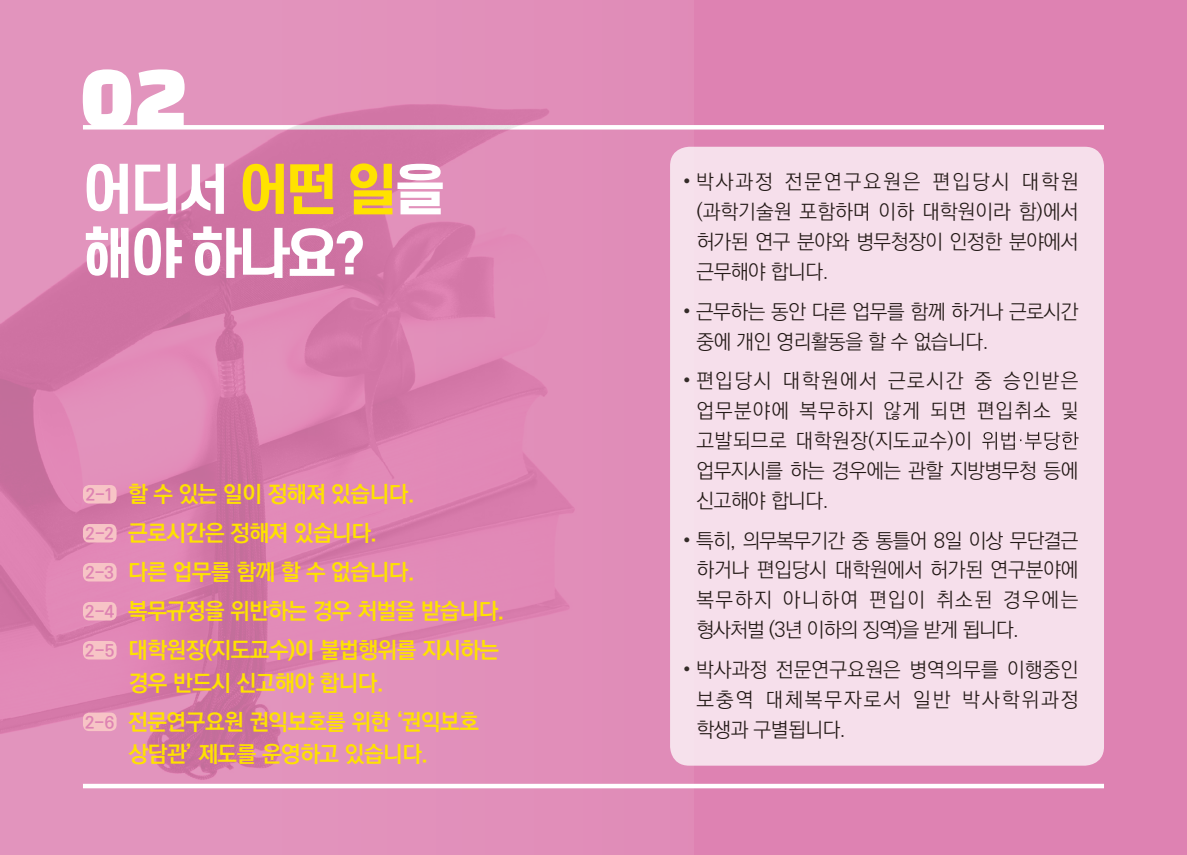
<style>
.page{position:relative;width:1187px;height:855px;background:#fff}
.page>*{position:absolute;margin:0;border:0;box-sizing:border-box;transform-origin:0 0}
.t1{font:90.45px "Black Han Sans";color:#fff}
.t2{font:22.5px/38.9px "Ko Pub World Dotum PB";letter-spacing:-.02em;color:#ffe200}
.t3{font:20.25px/29.9px "Ko Pub World Dotum PL";letter-spacing:.005em;color:#231916;text-align:justify}
.t4{font:20.25px/29.9px "Ko Pub World Dotum PL";letter-spacing:.025em;color:#231916}
.t5{font:20.25px/29.9px "Ko Pub World Dotum PL";letter-spacing:-.02em;color:#231916}
.s1{font-size:16.88px;color:#de82b2}
</style>
<div class="page">
<div style="left:0;top:0;width:1186px;height:855px;background:#de82b2"></div>
<div style="left:670px;top:147px;width:433px;height:618px;background:#f6dfeb;border-radius:19px"></div>
<hr style="left:83px;top:125px;width:1020px;height:4px;background:#fff">
<div style="left:83px;top:783px;width:1020px;height:5px;background:#fff"></div>
<svg style="left:982px;top:432px;width:96px;height:18px"></svg>
<img style="left:0;top:0;width:694px;height:855px">
<div style="left:83px;top:485px;width:34px;height:18px;background:#f7c4c6;border-radius:6px"></div>
<div style="left:83px;top:524px;width:34px;height:18px;background:#f7c4c6;border-radius:6px"></div>
<div style="left:83px;top:563px;width:34px;height:18px;background:#f7c4c6;border-radius:6px"></div>
<div style="left:83px;top:602px;width:34px;height:18px;background:#f7c4c6;border-radius:6px"></div>
<div style="left:83px;top:641px;width:34px;height:18px;background:#f7c4c6;border-radius:6px"></div>
<div style="left:83px;top:712px;width:34px;height:19px;background:#f7c4c6;border-radius:6px"></div>
<svg style="left:87px;top:164px;width:137px;height:50px"></svg>
<svg style="left:243px;top:163px;width:199px;height:51px"></svg>
<svg style="left:86px;top:226px;width:277px;height:52px"></svg>
<h1 class="t1" style="left:80px;top:54px;width:110px">02</h1>
<p class="t2" style="left:85px;top:475px;width:421px"><span class="s1">2-1</span> 할 수 있는 일이 정해져 있습니다.<br><span class="s1">2-2</span> 근로시간은 정해져 있습니다.<br><span class="s1">2-3</span> 다른 업무를 함께 할 수 없습니다.<br><span class="s1">2-4</span> 복무규정을 위반하는 경우 처벌을 받습니다.<br><span class="s1">2-5</span> 대학원장(지도교수)이 불법행위를 지시하는</p>
<p class="t2" style="left:85px;top:664px;width:395px;text-indent:44px">경우 반드시 신고해야 합니다.<br><span class="s1">2-6</span> 전문연구요원 권익보호를 위한 ‘권익보호</p>
<p class="t2" style="left:129px;top:735px;width:301px">상담관’ 제도를 운영하고 있습니다.</p>
<p class="t3" style="left:696px;top:168px;width:383px;text-indent:-14px">• 박사과정 전문연구요원은 편입당시 대학원 (과학기술원 포함하며 이하 대학원이라 함)에서 허가된 연구 분야와 병무청장이 인정한 분야에서 근무해야 합니다.</p>
<p class="t5" style="left:696px;top:297px;width:383px;text-indent:-14px">• 근무하는 동안 다른 업무를 함께 하거나 근로시간 중에 개인 영리활동을 할 수 없습니다.</p>
<p class="t4" style="left:696px;top:366px;width:383px;text-indent:-14px">• 편입당시 대학원에서 근로시간 중 승인받은 업무분야에 복무하지 않게 되면 편입취소 및 고발되므로 대학원장(지도교수)이<br>업무지시를 하는 경우에는 관할 지방병무청 등에 신고해야 합니다.</p>
<p class="t3" style="left:696px;top:526px;width:383px;text-indent:-14px">• 특히, 의무복무기간 중 통틀어 8일 이상 무단결근 하거나 편입당시 대학원에서 허가된 연구분야에 복무하지 아니하여 편입이 취소된 경우에는 형사처벌 (3년 이하의 징역)을 받게 됩니다.</p>
<p class="t3" style="left:696px;top:655px;width:383px;text-indent:-14px">• 박사과정 전문연구요원은 병역의무를 이행중인 보충역 대체복무자로서 일반 박사학위과정 학생과 구별됩니다.</p>
</div>
